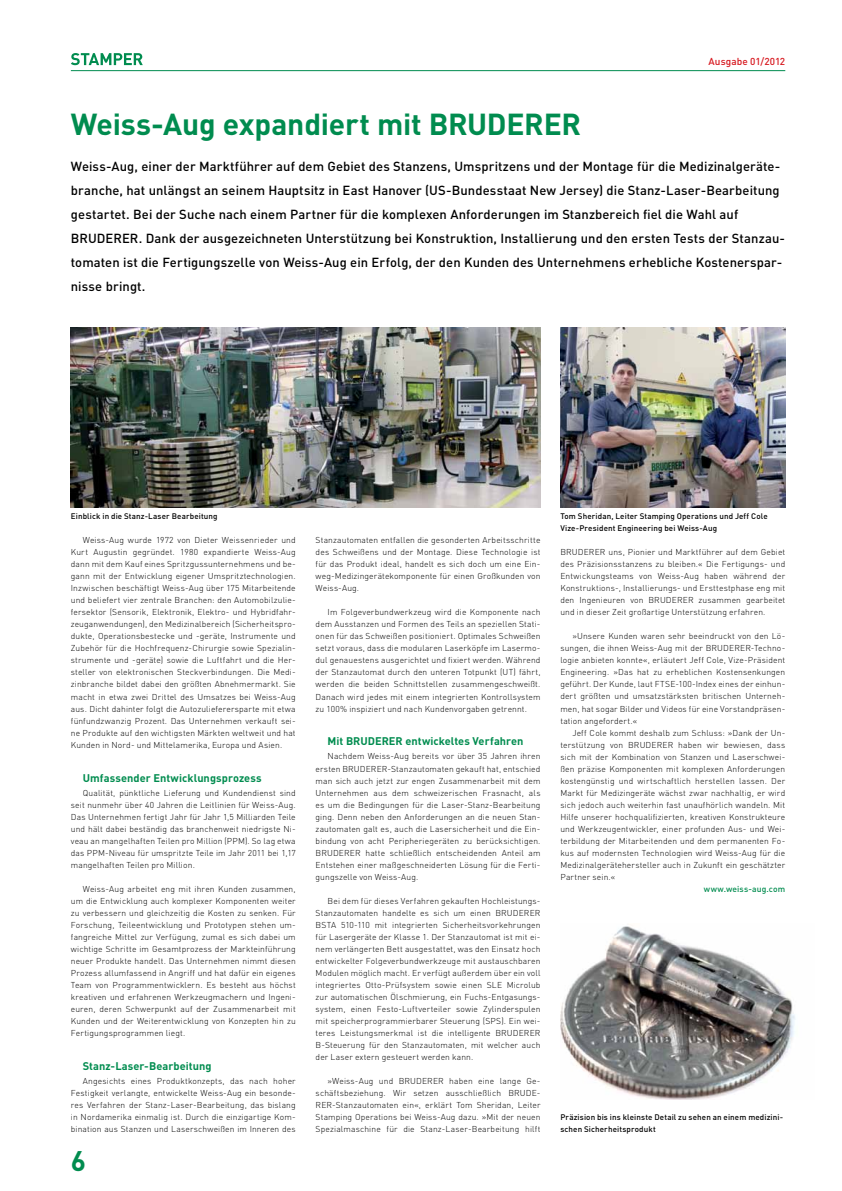
<style>
.page{position:relative;width:842px;height:1191px;background:#fff}
.page>*{position:absolute;margin:0;border:0;box-sizing:border-box;transform-origin:0 0}
.t1{font:700 30px "FFDIN";letter-spacing:-.01em;color:#008c4f}
.t2{font:700 28px "FFDIN";color:#008c4f}
.t3{font:500 13px/24px "FFDIN";letter-spacing:.005em;color:#000}
.t4{font:700 11px "FFDIN";letter-spacing:.005em;color:#008c4f}
.t5{font:500 10px "FFDIN";letter-spacing:.01em;color:#d71920}
.t6{font:300 8.5px/12px "FFDIN";letter-spacing:.015em;color:#000;text-align:justify}
.t7{font:500 8.5px "FFDIN";letter-spacing:.015em;color:#008c4f}
.t8{font:500 8px/12px "FFDIN";letter-spacing:.015em;color:#000}
</style>
<div class="page">
<hr style="left:71px;top:70px;width:714px;height:1px;background:#008c4f">
<svg style="left:71px;top:53px;width:72px;height:12px"></svg>
<img style="left:560px;top:926px;width:236px;height:173px">
<img style="left:71px;top:327px;width:469px;height:180px">
<img style="left:560px;top:327px;width:225px;height:180px">
<p class="t5" style="left:708px;top:55px;width:78px">Ausgabe 01/2012</p>
<h1 class="t1" style="left:71px;top:105px;width:455px">Weiss-Aug expandiert mit BRUDERER</h1>
<p class="t3" style="left:71px;top:154px;width:716px">Weiss-Aug, einer der Marktführer auf dem Gebiet des Stanzens, Umspritzens und der Montage für die Medizinalgeräte&shy;branche, hat unlängst an seinem Hauptsitz in East Hanover (US-Bundesstaat New Jersey) die Stanz-Laser-Bearbeitung gestartet. Bei der Suche nach einem Partner für die komplexen Anforderungen im Stanzbereich fiel die Wahl auf BRUDERER. Dank der ausgezeichneten Unterstützung bei Konstruktion, Installierung und den ersten Tests der Stanzau&shy;tomaten ist die Fertigungszelle von Weiss-Aug ein Erfolg, der den Kunden des Unternehmens erhebliche Kostenerspar&shy;nisse bringt.</p>
<p class="t8" style="left:71px;top:510px;width:148px">Einblick in die Stanz-Laser Bearbeitung</p>
<p class="t6" style="left:71px;top:534px;width:226px;text-indent:12px">Weiss-Aug wurde 1972 von Dieter Weissenrieder und Kurt Augustin gegründet. 1980 expandierte Weiss-Aug dann mit dem Kauf eines Spritzgussunternehmens und be&shy;gann mit der Entwicklung eigener Umspritztechnologien.<br>Inzwischen beschäftigt Weiss-Aug über 175 Mitarbeitende und beliefert vier zentrale Branchen: den Automobilzulie&shy;fersektor (Sensorik, Elektronik, Elektro- und Hybridfahr&shy;zeuganwendungen), den Medizinalbereich (Sicherheitspro&shy;dukte, Operationsbestecke und -geräte, Instrumente und Zubehör für die Hochfrequenz-Chirurgie sowie Spezialin&shy;strumente und -geräte) sowie die Luftfahrt und die Her&shy;steller von elektronischen Steckverbindungen. Die Medi&shy;zinbranche bildet dabei den größten Abnehmermarkt. Sie macht in etwa zwei Drittel des Umsatzes bei Weiss-Aug aus. Dicht dahinter folgt die Autozulieferersparte mit etwa fünfundzwanzig Prozent. Das Unternehmen verkauft sei&shy;ne Produkte auf den wichtigsten Märkten weltweit und hat Kunden in Nord- und Mittelamerika, Europa und Asien.</p>
<p class="t4" style="left:83px;top:770px;width:180px">Umfassender Entwicklungsprozess</p>
<p class="t6" style="left:71px;top:786px;width:226px;text-indent:12px">Qualität, pünktliche Lieferung und Kundendienst sind seit nunmehr über 40 Jahren die Leitlinien für Weiss-Aug.<br>Das Unternehmen fertigt Jahr für Jahr 1,5 Milliarden Teile und hält dabei beständig das branchenweit niedrigste Ni&shy;veau an mangelhaften Teilen pro Million (PPM). So lag etwa das PPM-Niveau für umspritzte Teile im Jahr 2011 bei 1,17 mangelhaften Teilen pro Million.</p>
<p class="t6" style="left:71px;top:882px;width:226px;text-indent:12px">Weiss-Aug arbeitet eng mit ihren Kunden zusammen, um die Entwicklung auch komplexer Komponenten weiter zu verbessern und gleichzeitig die Kosten zu senken. Für Forschung, Teileentwicklung und Prototypen stehen um&shy;fangreiche Mittel zur Verfügung, zumal es sich dabei um wichtige Schritte im Gesamtprozess der Markteinführung neuer Produkte handelt. Das Unternehmen nimmt diesen Prozess allumfassend in Angriff und hat dafür ein eigenes Team von Programmentwicklern. Es besteht aus höchst kreativen und erfahrenen Werkzeugmachern und Ingeni&shy;euren, deren Schwerpunkt auf der Zusammenarbeit mit Kunden und der Weiterentwicklung von Konzepten hin zu Fertigungsprogrammen liegt.</p>
<p class="t4" style="left:83px;top:1058px;width:130px">Stanz-Laser-Bearbeitung</p>
<p class="t6" style="left:71px;top:1074px;width:226px;text-indent:12px">Angesichts eines Produktkonzepts, das nach hoher Festigkeit verlangte, entwickelte Weiss-Aug ein besonde&shy;res Verfahren der Stanz-Laser-Bearbeitung, das bislang in Nordamerika einmalig ist. Durch die einzigartige Kom&shy;bination aus Stanzen und Laserschweißen im Inneren des</p>
<h2 class="t2" style="left:71px;top:1142px;width:17px">6</h2>
<p class="t6" style="left:316px;top:534px;width:226px">Stanzautomaten entfallen die gesonderten Arbeitsschritte des Schweißens und der Montage. Diese Technologie ist für das Produkt ideal, handelt es sich doch um eine Ein&shy;weg-Medizingerätekomponente für einen Großkunden von Weiss-Aug.</p>
<p class="t6" style="left:316px;top:606px;width:226px;text-indent:12px">Im Folgeverbundwerkzeug wird die Komponente nach dem Ausstanzen und Formen des Teils an speziellen Stati&shy;onen für das Schweißen positioniert. Optimales Schweißen setzt voraus, dass die modularen Laserköpfe im Lasermo&shy;dul genauestens ausgerichtet und fixiert werden. Während der Stanzautomat durch den unteren Totpunkt (UT) fährt, werden die beiden Schnittstellen zusammengeschweißt.<br>Danach wird jedes mit einem integrierten Kontrollsystem zu 100% inspiziert und nach Kundenvorgaben getrennt.</p>
<p class="t4" style="left:328px;top:734px;width:54px">Mit BRUDERER</p>
<p class="t4" style="left:405px;top:734px;width:120px">entwickeltes Verfahren</p>
<p class="t6" style="left:316px;top:750px;width:226px;text-indent:12px">Nachdem Weiss-Aug bereits vor über 35 Jahren ihren ersten BRUDERER-Stanzautomaten gekauft hat, entschied man sich auch jetzt zur engen Zusammenarbeit mit dem Unternehmen aus dem schweizerischen Frasnacht, als es um die Bedingungen für die Laser-Stanz-Bearbeitung ging. Denn neben den Anforderungen an die neuen Stan&shy;zautomaten galt es, auch die Lasersicherheit und die Ein&shy;bindung von acht Peripheriegeräten zu berücksichtigen.<br>BRUDERER hatte schließlich entscheidenden Anteil am Entstehen einer maßgeschneiderten Lösung für die Ferti&shy;gungszelle von Weiss-Aug.</p>
<p class="t6" style="left:316px;top:894px;width:226px;text-indent:12px">Bei dem für dieses Verfahren gekauften Hochleistungs-Stanzautomaten handelte es sich um einen BRUDERER BSTA 510-110 mit integrierten Sicherheitsvorkehrungen für Lasergeräte der Klasse 1. Der Stanzautomat ist mit ei&shy;nem verlängerten Bett ausgestattet, was den Einsatz hoch entwickelter Folgeverbundwerkzeuge mit austauschbaren Modulen möglich macht. Er verfügt außerdem über ein voll integriertes Otto-Prüfsystem sowie einen SLE Microlub zur automatischen Ölschmierung, ein Fuchs-Entgasungs&shy;system, einen Festo-Luftverteiler sowie Zylinderspulen mit speicherprogrammierbarer Steuerung (SPS). Ein wei&shy;teres Leistungsmerkmal ist die intelligente BRUDERER B-Steuerung für den Stanzautomaten, mit welcher auch der Laser extern gesteuert werden kann.</p>
<p class="t6" style="left:316px;top:1074px;width:226px;text-indent:12px">»Weiss-Aug und BRUDERER haben eine lange Ge&shy;schäftsbeziehung. Wir setzen ausschließlich BRUDE-RER-Stanzautomaten ein«, erklärt Tom Sheridan, Leiter Stamping Operations bei Weiss-Aug dazu. »Mit der neuen Spezialmaschine für die Stanz-Laser-Bearbeitung hilft</p>
<p class="t8" style="left:560px;top:510px;width:209px">Tom Sheridan, Leiter Stamping Operations und Jeff Cole<br>Vize-President Engineering bei Weiss-Aug</p>
<p class="t6" style="left:560px;top:546px;width:226px">BRUDERER uns, Pionier und Marktführer auf dem Gebiet des Präzisionsstanzens zu bleiben.« Die Fertigungs- und Entwickungsteams von Weiss-Aug haben während der Konstruktions-, Installierungs- und Ersttestphase eng mit den Ingenieuren von BRUDERER zusammen gearbeitet und in dieser Zeit großartige Unterstützung erfahren.</p>
<p class="t6" style="left:560px;top:630px;width:226px;text-indent:12px">»Unsere Kunden waren sehr beeindruckt von den Lö&shy;sungen, die ihnen Weiss-Aug mit der BRUDERER-Techno&shy;logie anbieten konnte«, erläutert Jeff Cole, Vize-Präsident Engineering. »Das hat zu erheblichen Kostensenkungen geführt. Der Kunde, laut FTSE-100-Index eines der einhun&shy;dert größten und umsatzstärksten britischen Unterneh&shy;men, hat sogar Bilder und Videos für eine Vorstandpräsen&shy;tation angefordert.«</p>
<p class="t6" style="left:560px;top:726px;width:226px;text-indent:12px">Jeff Cole kommt deshalb zum Schluss: »Dank der Un&shy;terstützung von BRUDERER haben wir bewiesen, dass sich mit der Kombination von Stanzen und Laserschwei&shy;ßen präzise Komponenten mit komplexen Anforderungen kostengünstig und wirtschaftlich herstellen lassen. Der Markt für Medizingeräte wächst zwar nachhaltig, er wird sich jedoch auch weiterhin fast unaufhörlich wandeln. Mit Hilfe unserer hochqualifizierten, kreativen Konstrukteure und Werkzeugentwickler, einer profunden Aus- und Wei&shy;terbildung der Mitarbeitenden und dem permanenten Fo&shy;kus auf modernsten Technologien wird Weiss-Aug für die Medizinalgerätehersteller auch in Zukunft ein geschätzter Partner sein.«</p>
<p class="t7" style="left:704px;top:883px;width:83px">www.weiss-aug.com</p>
<p class="t8" style="left:560px;top:1110px;width:224px">Präzision bis ins kleinste Detail zu sehen an einem medizini&shy;schen Sicherheitsprodukt</p>
</div>
